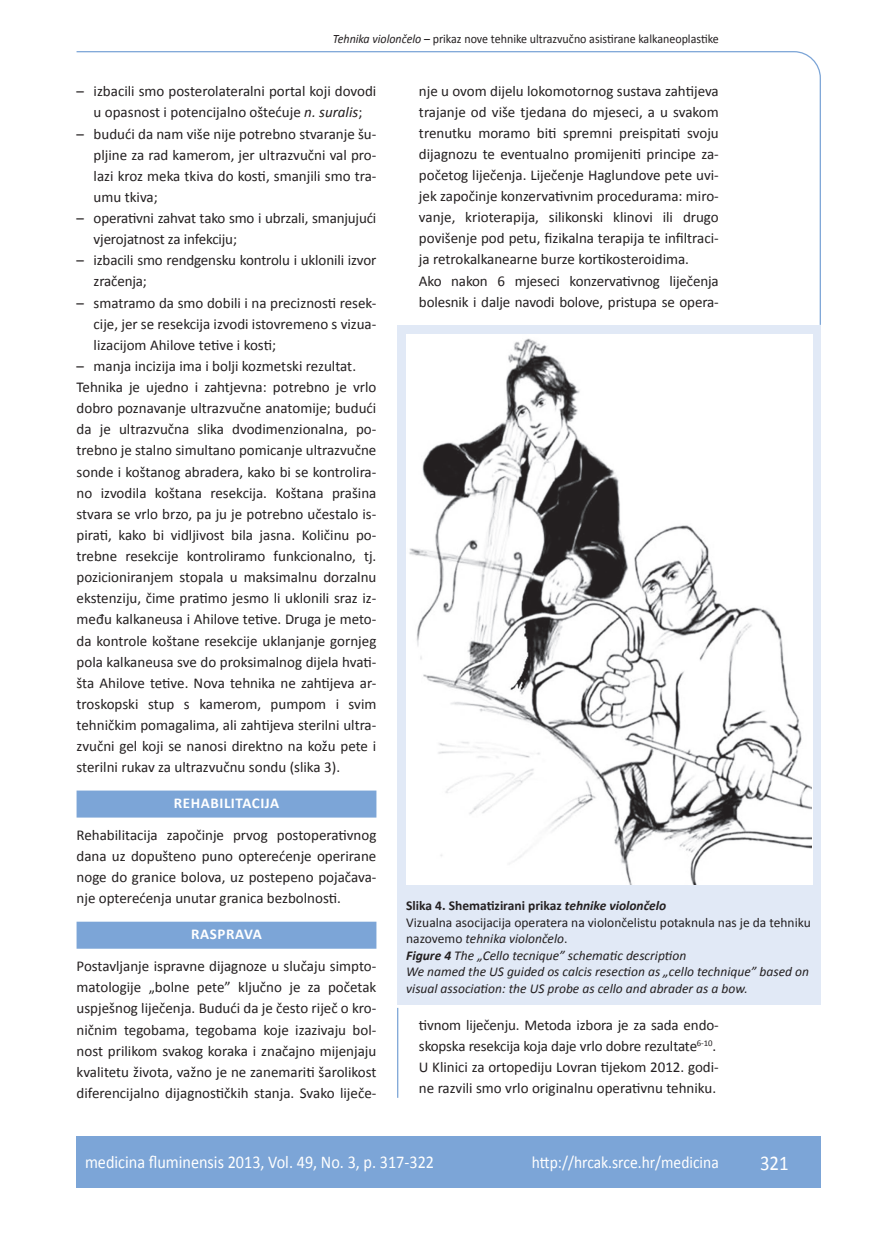
<style>
.page{position:relative;width:872px;height:1234px;background:#fff}
.page>*{position:absolute;margin:0;border:0;box-sizing:border-box;transform-origin:0 0}
.t1{font:21px "Calibri";color:#fff;scale:.9 1}
.t2{font:18px "Calibri";color:#fff;scale:.9 1}
.t3{font:17.25px "Calibri";color:#fff;scale:.9 1}
.t4{font:15px/21.1px "Calibri";color:#231f20}
.t5{font:700 15px "Calibri";letter-spacing:.04em;color:#fff}
.t6{font:italic 13.5px/16.5px "Calibri";color:#231f20}
.t7{font:12.75px "Calibri";color:#231f20;scale:.94 1}
.s1{font-style:italic}
.s2{font-weight:700;font-style:normal}
.s3{font-weight:700}
.s4{font-style:normal}
</style>
<div class="page">
<svg style="left:76px;top:51px;width:745px;height:275px"></svg>
<hr style="left:397px;top:1007px;width:1px;height:90px;background:#7ca5d7">
<div style="left:77px;top:1135px;width:744px;height:51px;background:#7ca5d7"></div>
<div style="left:77px;top:790px;width:299px;height:27px;background:#7ca5d7"></div>
<div style="left:77px;top:921px;width:299px;height:27px;background:#7ca5d7"></div>
<div style="left:398px;top:325px;width:422px;height:679px;background:#e1e9f6"></div>
<img style="left:406px;top:334px;width:405px;height:550px">
<p class="t7" style="left:333px;top:30px;width:412px"><span class="s1">Tehnika violončelo</span> – prikaz nove tehnike ultrazvučno asistirane kalkaneoplastike</p>
<p class="t4" style="left:77px;top:80px;width:301px;text-align:center">– izbacili smo posterolateralni portal koji dovodi u opasnost i potencijalno oštećuje <span class="s1">n. suralis</span>;</p>
<p class="t4" style="left:94px;top:122px;width:284px;text-align:justify;text-indent:-17px">– budući da nam više nije potrebno stvaranje šu&shy;pljine za rad kamerom, jer ultrazvučni val pro&shy;lazi kroz meka tkiva do kosti, smanjili smo tra&shy;umu tkiva;</p>
<p class="t4" style="left:94px;top:207px;width:284px;text-indent:-17px">– operativni zahvat tako smo i ubrzali, smanjujući vjerojatnost za infekciju;</p>
<p class="t4" style="left:94px;top:249px;width:284px;text-indent:-17px">– izbacili smo rendgensku kontrolu i uklonili izvor zračenja;</p>
<p class="t4" style="left:94px;top:291px;width:284px;text-align:justify;text-indent:-17px">– smatramo da smo dobili i na preciznosti resek&shy;cije, jer se resekcija izvodi istovremeno s vizua&shy;lizacijom Ahilove tetive i kosti;</p>
<p class="t4" style="left:77px;top:354px;width:301px">– manja incizija ima i bolji kozmetski rezultat.<br>Tehnika je ujedno i zahtjevna: potrebno je vrlo dobro poznavanje ultrazvučne anatomije; budući da je ultrazvučna slika dvodimenzionalna, po&shy;trebno je stalno simultano pomicanje ultrazvučne sonde i koštanog abradera, kako bi se kontrolira&shy;no izvodila koštana resekcija. Koštana prašina stvara se vrlo brzo, pa ju je potrebno učestalo is&shy;pirati, kako bi vidljivost bila jasna. Količinu po&shy;trebne resekcije kontroliramo funkcionalno, tj. pozicioniranjem stopala u maksimalnu dorzalnu ekstenziju, čime pratimo jesmo li uklonili sraz iz&shy;među kalkaneusa i Ahilove tetive. Druga je meto&shy;da kontrole koštane resekcije uklanjanje gornjeg pola kalkaneusa sve do proksimalnog dijela hvati&shy;šta Ahilove tetive. Nova tehnika ne zahtijeva ar&shy;troskopski stup s kamerom, pumpom i svim tehničkim pomagalima, ali zahtijeva sterilni ultra&shy;zvučni gel koji se nanosi direktno na kožu pete i sterilni rukav za ultrazvučnu sondu (slika 3).</p>
<p class="t5" style="left:174px;top:793px;width:107px">REHABILITACIJA</p>
<p class="t4" style="left:77px;top:823px;width:301px;text-align:justify">Rehabilitacija započinje prvog postoperativnog dana uz dopušteno puno opterećenje operirane noge do granice bolova, uz postepeno pojačava&shy;nje opterećenja unutar granica bezbolnosti.</p>
<p class="t5" style="left:191px;top:924px;width:72px">RASPRAVA</p>
<p class="t4" style="left:77px;top:954px;width:301px;text-align:justify">Postavljanje ispravne dijagnoze u slučaju simpto&shy;matologije „bolne pete” ključno je za početak uspješnog liječenja. Budući da je često riječ o kro&shy;ničnim tegobama, tegobama koje izazivaju bol&shy;nost prilikom svakog koraka i značajno mijenjaju kvalitetu života, važno je ne zanemariti šarolikost diferencijalno dijagnostičkih stanja. Svako liječe-</p>
<p class="t4" style="left:419px;top:80px;width:301px">nje u ovom dijelu lokomotornog sustava zahtijeva trajanje od više tjedana do mjeseci, a u svakom trenutku moramo biti spremni preispitati svoju dijagnozu te eventualno promijeniti principe za&shy;početog liječenja. Liječenje Haglundove pete uvi&shy;jek započinje konzervativnim procedurama: miro&shy;vanje, krioterapija, silikonski klinovi ili drugo povišenje pod petu, fizikalna terapija te infiltraci&shy;ja retrokalkanearne burze kortikosteroidima.<br>Ako nakon 6 mjeseci konzervativnog liječenja bolesnik i dalje navodi bolove, pristupa se opera-</p>
<p class="t6" style="left:406px;top:896px;width:406px"><span class="s2">Slika 4. Shematizirani prikaz</span> <span class="s3">tehnike violončelo<br></span><span class="s4">Vizualna asocijacija operatera na violončelistu potaknula nas je da tehniku nazovemo</span> tehnika violončelo<span class="s4">.<br></span><span class="s3">Figure 4</span> The „Cello tecnique” schematic description<br>We named the US guided os calcis resection as „cello technique” based on visual association: the US probe as cello and abrader as a bow.</p>
<p class="t4" style="left:419px;top:1013px;width:301px">tivnom liječenju. Metoda izbora je za sada endo&shy;skopska resekcija koja daje vrlo dobre rezultate<sup>6-10</sup>.<br>U Klinici za ortopediju Lovran tijekom 2012. godi&shy;ne razvili smo vrlo originalnu operativnu tehniku.</p>
<p class="t2" style="left:85px;top:1150px;width:389px">medicina fluminensis 2013, Vol. 49, No. 3, p. 317-322</p>
<p class="t3" style="left:532px;top:1151px;width:209px">http://hrcak.srce.hr/medicina</p>
<h1 class="t1" style="left:760px;top:1149px;width:33px">321</h1>
</div>
